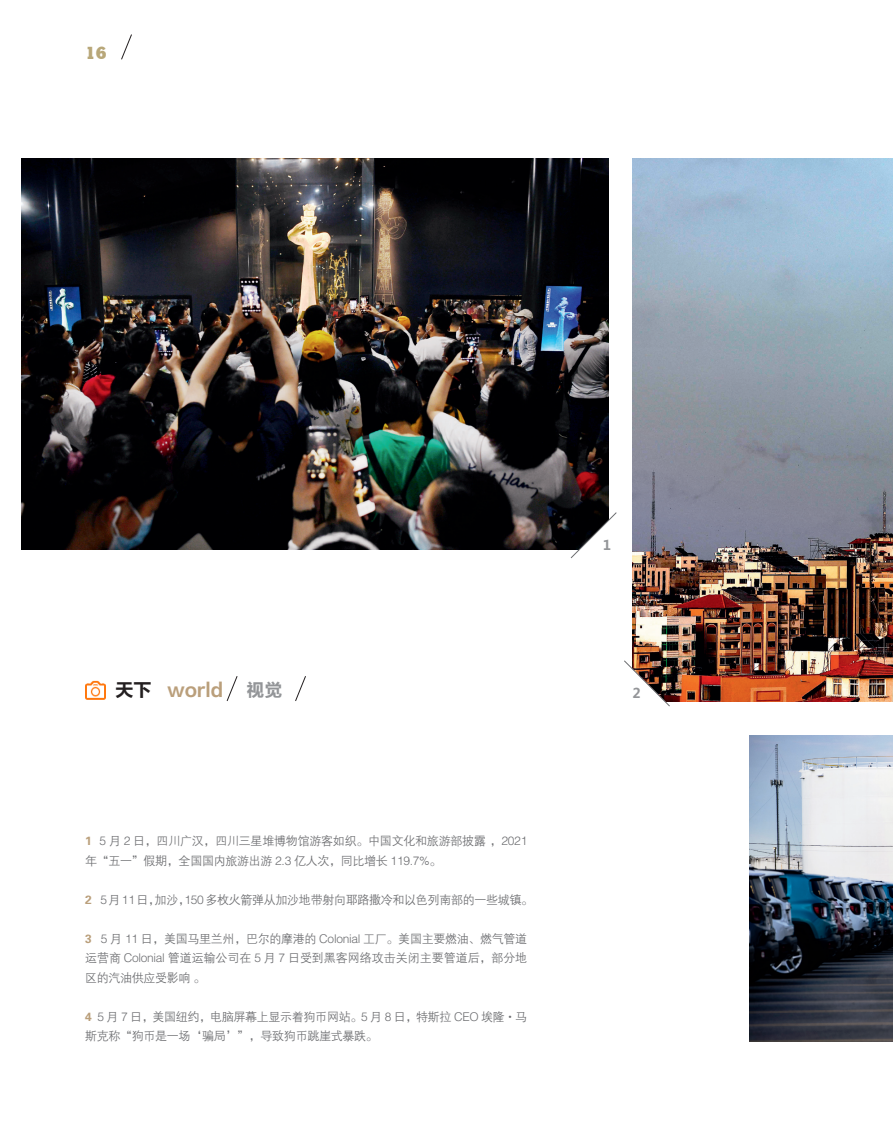
<style>
.page{position:relative;width:893px;height:1127px;background:#fff}
.page>*{position:absolute;margin:0;border:0;box-sizing:border-box;transform-origin:0 0}
.t1{font:18px "FZLTCHJW GB1 0";color:#ba9f7b}
.t2{font:18px "FZLTCHJW GB1 0";color:#231f20}
.t3{font:18px "FZLTCHK GBK1 0";color:#939598}
.t4{font:800 16.95px "Stymie BT";color:#b8a779}
.t5{font:700 13.5px "Microsoft Ya Hei";color:#939598}
.t6{font:12px/19.5px "FZZDXJW GB1 0";letter-spacing:-.025em;color:#6c6d70}
.s1{font-family:"FZDHTJW GB1 0";color:#ba9f7b}
</style>
<div class="page">
<svg style="left:121px;top:34px;width:11px;height:26px"></svg>
<img style="left:632px;top:159px;width:261px;height:542px">
<img style="left:749px;top:736px;width:144px;height:306px">
<svg style="left:624px;top:660px;width:47px;height:47px"></svg>
<img style="left:85px;top:680px;width:21px;height:20px">
<svg style="left:295px;top:676px;width:11px;height:25px"></svg>
<svg style="left:226px;top:676px;width:12px;height:25px"></svg>
<img style="left:21px;top:159px;width:587px;height:391px">
<svg style="left:570px;top:511px;width:47px;height:48px"></svg>
<h2 class="t4" style="left:85px;top:43px;width:23px">16</h2>
<p class="t5" style="left:603px;top:536px;width:10px">1</p>
<p class="t2" style="left:115px;top:680px;width:37px">天下</p>
<p class="t1" style="left:168px;top:680px;width:57px">world</p>
<p class="t3" style="left:247px;top:680px;width:37px">视觉</p>
<p class="t5" style="left:632px;top:684px;width:10px">2</p>
<p class="t6" style="left:85px;top:831px;width:444px"><span class="s1">1</span> 5 月 2 日，四川广汉，四川三星堆博物馆游客如织。中国文化和旅游部披露 ，2021年“五一”假期，全国国内旅游出游 2.3 亿人次，同比增长 119.7%。</p>
<p class="t6" style="left:85px;top:890px;width:450px"><span class="s1">2</span> 5月11日，加沙，150多枚火箭弹从加沙地带射向耶路撒冷和以色列南部的一些城镇。</p>
<p class="t6" style="left:85px;top:929px;width:444px;text-align:justify"><span class="s1">3</span> 5 月 11 日，美国马里兰州，巴尔的摩港的 Colonial 工厂。美国主要燃油、燃气管道运营商 Colonial 管道运输公司在 5 月 7 日受到黑客网络攻击关闭主要管道后，部分地区的汽油供应受影响。</p>
<p class="t6" style="left:85px;top:1007px;width:444px"><span class="s1">4</span> 5 月 7 日，美国纽约，电脑屏幕上显示着狗币网站。5 月 8 日，特斯拉 CEO 埃隆·马斯克称“狗币是一场‘骗局’”，导致狗币跳崖式暴跌。</p>
</div>
